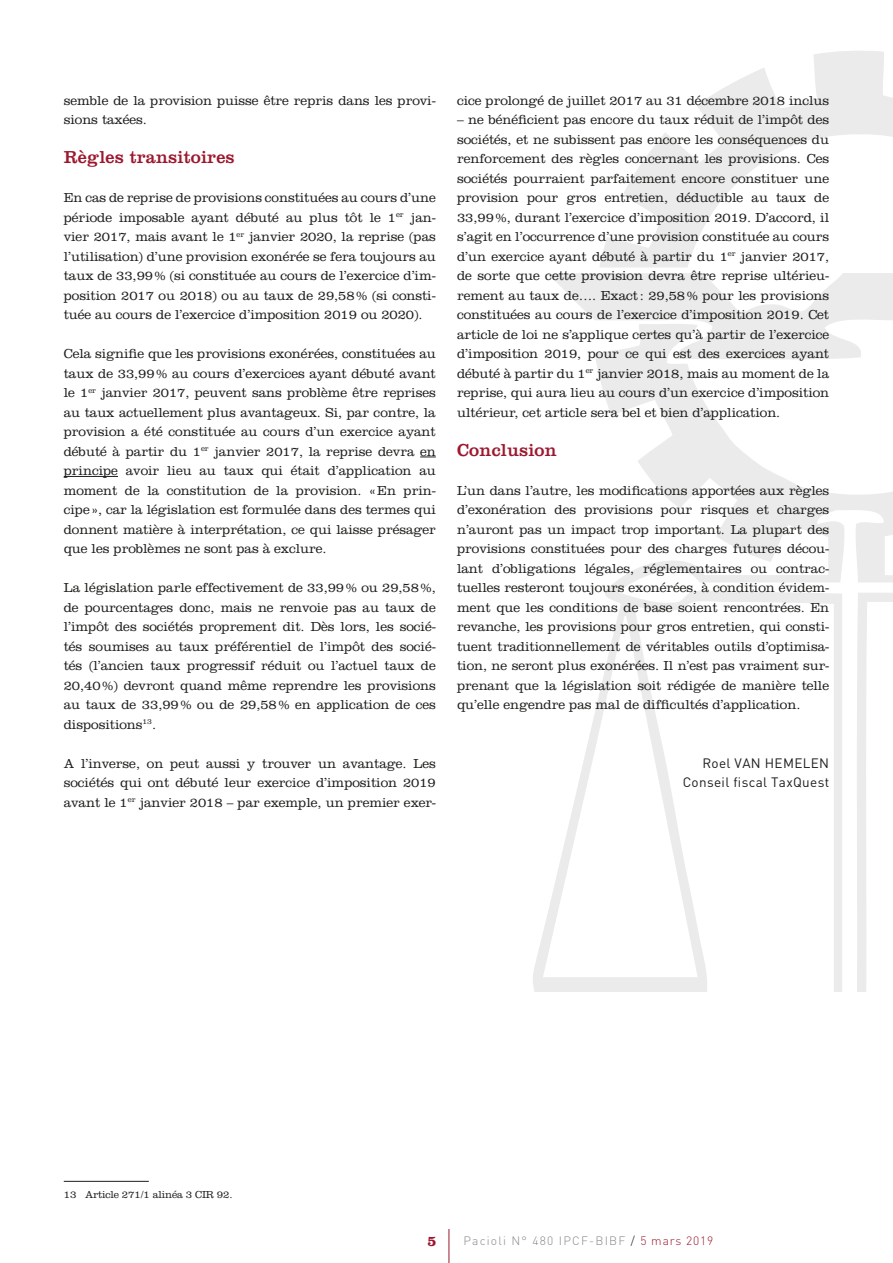
<style>
.page{position:relative;width:893px;height:1263px;background:#fff}
.page>*{position:absolute;margin:0;border:0;box-sizing:border-box;transform-origin:0 0}
.t1{font:18px "Clarendon LT Std";letter-spacing:.01em;color:#9c182f}
.t2{font:700 14.85px "Clarendon LT Std";color:#9c182f}
.t3{font:300 13.5px/19.5px "Clarendon LT Std";letter-spacing:-.005em;color:#1d1d1b;text-align:justify}
.t4{font:13.5px/19.5px "DIN";letter-spacing:.025em;color:#1d1d1b;text-align:right}
.t5{font:300 12px "DIN";letter-spacing:.1em;color:#878787}
.t6{font:300 10.5px "Clarendon LT Std";letter-spacing:-.015em;color:#1d1d1b}
.s1{color:#1d1d1b}
.s2{color:#9c182f}
</style>
<div class="page">
<svg style="left:533px;top:51px;width:360px;height:941px"></svg>
<hr style="left:449px;top:1229px;width:1px;height:34px;background:#9c182f">
<svg style="left:420px;top:457px;width:16px;height:1px"></svg>
<hr style="left:64px;top:476px;width:54px;height:1px;background:#1d1d1b">
<hr style="left:64px;top:1181px;width:85px;height:1px;background:#1d1d1b">
<p class="t3" style="left:64px;top:90px;width:374px">semble de la provision puisse être repris dans les provi&shy;sions taxées.</p>
<h1 class="t1" style="left:64px;top:146px;width:172px">Règles transitoires</h1>
<p class="t3" style="left:64px;top:188px;width:374px">En cas de reprise de provisions constituées au cours d’une période imposable ayant débuté au plus tôt le 1<sup>er</sup> jan&shy;vier 2017, mais avant le 1<sup>er</sup> janvier 2020, la reprise (pas l’utilisation) d’une provision exonérée se fera toujours au taux de 33,99% (si constituée au cours de l’exercice d’im&shy;position 2017 ou 2018) ou au taux de 29,58% (si consti&shy;tuée au cours de l’exercice d’imposition 2019 ou 2020).</p>
<p class="t3" style="left:64px;top:344px;width:374px">Cela signifie que les provisions exonérées, constituées au taux de 33,99% au cours d’exercices ayant débuté avant le 1<sup>er</sup> janvier 2017, peuvent sans problème être reprises au taux actuellement plus avantageux. Si, par contre, la provision a été constituée au cours d’un exercice ayant débuté à partir du 1<sup>er</sup> janvier 2017, la reprise devra en principe avoir lieu au taux qui était d’application au moment de la constitution de la provision. «En prin&shy;cipe», car la législation est formulée dans des termes qui donnent matière à interprétation, ce qui laisse présager que les problèmes ne sont pas à exclure.</p>
<p class="t3" style="left:64px;top:578px;width:374px">La législation parle effectivement de 33,99% ou 29,58%, de pourcentages donc, mais ne renvoie pas au taux de l’impôt des sociétés proprement dit. Dès lors, les socié&shy;tés soumises au taux préférentiel de l’impôt des socié&shy;tés (l’ancien taux progressif réduit ou l’actuel taux de 20,40%) devront quand même reprendre les provisions au taux de 33,99% ou de 29,58% en application de ces dispositions<sup>13</sup>.</p>
<p class="t3" style="left:64px;top:753px;width:374px">A l’inverse, on peut aussi y trouver un avantage. Les sociétés qui ont débuté leur exercice d’imposition 2019 avant le 1<sup>er</sup> janvier 2018 – par exemple, un premier exer-</p>
<p class="t3" style="left:457px;top:90px;width:374px">cice prolongé de juillet 2017 au 31 décembre 2018 inclus</p>
<p class="t3" style="left:457px;top:110px;width:374px">– ne bénéficient pas encore du taux réduit de l’impôt des sociétés, et ne subissent pas encore les conséquences du renforcement des règles concernant les provisions. Ces sociétés pourraient parfaitement encore constituer une provision pour gros entretien, déductible au taux de 33,99%, durant l’exercice d’imposition 2019. D’accord, il s’agit en l’occurrence d’une provision constituée au cours d’un exercice ayant débuté à partir du 1<sup>er</sup> janvier 2017, de sorte que cette provision devra être reprise ultérieu&shy;rement au taux de…. Exact: 29,58% pour les provisions constituées au cours de l’exercice d’imposition 2019. Cet article de loi ne s’applique certes qu’à partir de l’exercice d’imposition 2019, pour ce qui est des exercices ayant débuté à partir du 1<sup>er</sup> janvier 2018, mais au moment de la reprise, qui aura lieu au cours d’un exercice d’imposition ultérieur, cet article sera bel et bien d’application.</p>
<h1 class="t1" style="left:457px;top:439px;width:101px">Conclusion</h1>
<p class="t3" style="left:457px;top:480px;width:374px">L’un dans l’autre, les modifications apportées aux règles d’exonération des provisions pour risques et charges n’auront pas un impact trop important. La plupart des provisions constituées pour des charges futures décou&shy;lant d’obligations légales, réglementaires ou contrac&shy;tuelles resteront toujours exonérées, à condition évidem&shy;ment que les conditions de base soient rencontrées. En revanche, les provisions pour gros entretien, qui consti&shy;tuent traditionnellement de véritables outils d’optimisa&shy;tion, ne seront plus exonérées. Il n’est pas vraiment sur&shy;prenant que la législation soit rédigée de manière telle qu’elle engendre pas mal de difficultés d’application.</p>
<p class="t4" style="left:683px;top:753px;width:148px">Roel VAN HEMELEN<br>Conseil fiscal TaxQuest</p>
<p class="t6" style="left:64px;top:1188px;width:170px">13 Article 271/1 alinéa 3 CIR 92.</p>
<p class="t2" style="left:427px;top:1232px;width:11px">5</p>
<p class="t5" style="left:463px;top:1233px;width:251px">Pacioli N° 480 IPCF-BIBF <span class="s1">/</span> <span class="s2">5 mars 2019</span></p>
</div>
